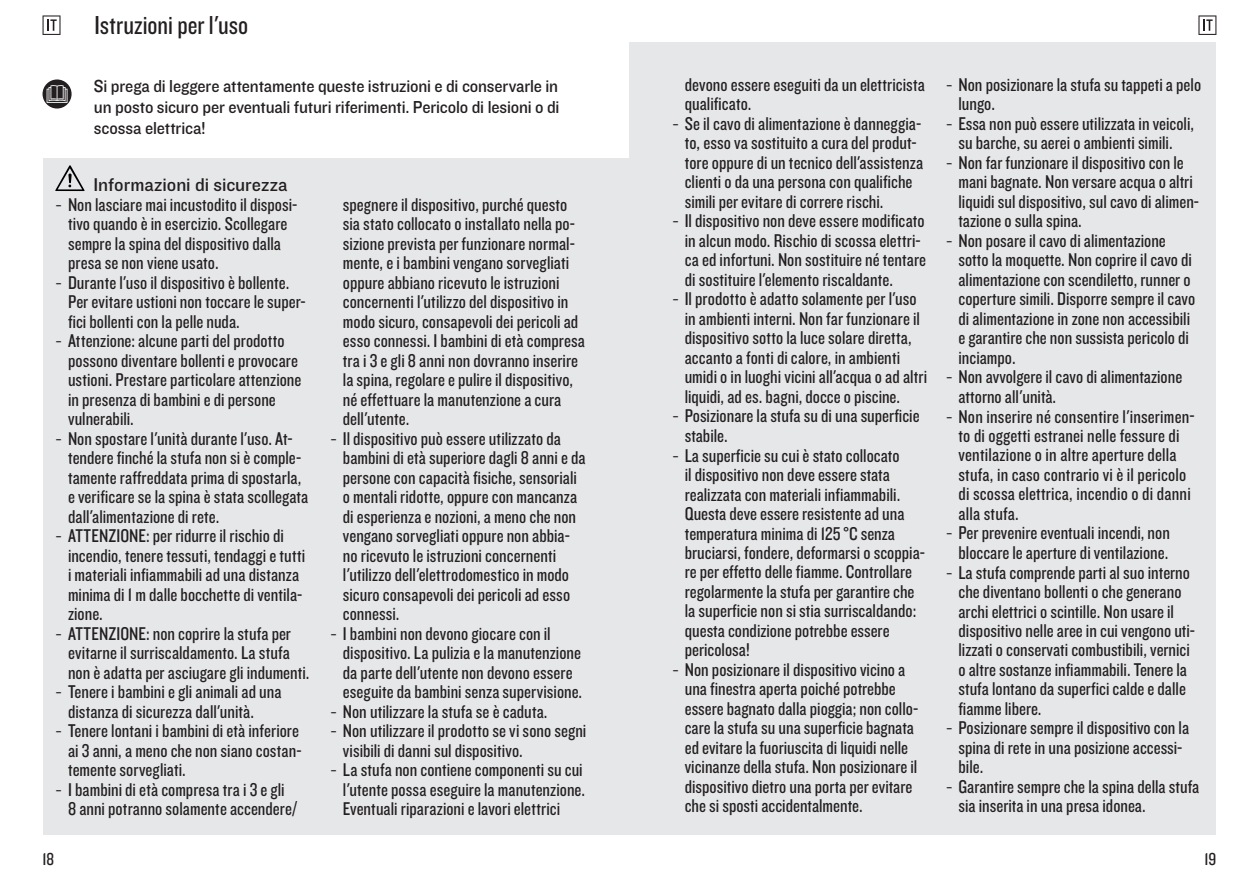
<style>
.page{position:relative;width:1259px;height:893px;background:#fff}
.page>*{position:absolute;margin:0;border:0;box-sizing:border-box;transform-origin:0 0}
.t1{font:27px "Knockout 29 Junior Ltweight";color:#231f20}
.t2{font:19.2px/19.5px "Knockout 29 Junior Ltweight";color:#231f20}
.t3{font:19.2px "Knockout 31 Junior Middlewt";color:#231f20}
.t4{font:18px/21px "Knockout 31 Junior Middlewt";letter-spacing:-.01em;color:#231f20;text-align:justify;scale:.95 1}
.t5{font:18px "Knockout 29 Junior Ltweight";color:#231f20}
.s1{font-family:"Helvetica Neue LTW1 G";font-weight:300}
</style>
<div class="page">
<svg style="left:43px;top:15px;width:18px;height:20px"></svg>
<div style="left:43px;top:158px;width:586px;height:677px;background:#e6e7e9"></div>
<svg style="left:55px;top:165px;width:30px;height:26px"></svg>
<svg style="left:43px;top:79px;width:29px;height:30px"></svg>
<svg style="left:47px;top:85px;width:20px;height:18px"></svg>
<svg style="left:1198px;top:15px;width:18px;height:20px"></svg>
<div style="left:629px;top:43px;width:587px;height:792px;background:#e6e7e9"></div>
<p class="t1" style="left:94px;top:7px;width:155px">Istruzioni per l'uso</p>
<p class="t4" style="left:94px;top:75px;width:491px">Si prega di leggere attentamente queste istruzioni e di conservarle in un posto sicuro per eventuali futuri riferimenti. Pericolo di lesioni o di scossa elettrica!</p>
<p class="t3" style="left:94px;top:171px;width:195px">Informazioni di sicurezza</p>
<p class="t2" style="left:68px;top:194px;width:231px;text-indent:-13px"><span class="s1">-</span> Non lasciare mai incustodito il disposi&shy;tivo quando è in esercizio. Scollegare sempre la spina del dispositivo dalla presa se non viene usato.</p>
<p class="t2" style="left:68px;top:272px;width:239px;text-indent:-13px"><span class="s1">-</span> Durante l'uso il dispositivo è bollente.<br>Per evitare ustioni non toccare le super&shy;fici bollenti con la pelle nuda.</p>
<p class="t2" style="left:68px;top:330px;width:235px;text-indent:-13px"><span class="s1">-</span> Attenzione: alcune parti del prodotto possono diventare bollenti e provocare ustioni. Prestare particolare attenzione in presenza di bambini e di persone vulnerabili.</p>
<p class="t2" style="left:68px;top:428px;width:242px;text-indent:-13px"><span class="s1">-</span> Non spostare l'unità durante l'uso. At&shy;tendere finché la stufa non si è comple&shy;tamente raffreddata prima di spostarla, e verificare se la spina è stata scollegata dall'alimentazione di rete.</p>
<p class="t2" style="left:68px;top:525px;width:239px;text-indent:-13px"><span class="s1">-</span> ATTENZIONE: per ridurre il rischio di incendio, tenere tessuti, tendaggi e tutti i materiali infiammabili ad una distanza minima di 1 m dalle bocchette di ventila&shy;zione.</p>
<p class="t2" style="left:68px;top:623px;width:243px;text-indent:-13px"><span class="s1">-</span> ATTENZIONE: non coprire la stufa per evitarne il surriscaldamento. La stufa non è adatta per asciugare gli indumenti.</p>
<p class="t2" style="left:68px;top:681px;width:215px;text-indent:-13px"><span class="s1">-</span> Tenere i bambini e gli animali ad una distanza di sicurezza dall'unità.</p>
<p class="t2" style="left:68px;top:720px;width:235px;text-indent:-13px"><span class="s1">-</span> Tenere lontani i bambini di età inferiore ai 3 anni, a meno che non siano costan&shy;temente sorvegliati.</p>
<p class="t2" style="left:68px;top:779px;width:231px;text-indent:-13px"><span class="s1">-</span> I bambini di età compresa tra i 3 e gli<br>8 anni potranno solamente accendere/</p>
<p class="t5" style="left:43px;top:847px;width:13px">18</p>
<p class="t2" style="left:343px;top:194px;width:244px">spegnere il dispositivo, purché questo sia stato collocato o installato nella po&shy;sizione prevista per funzionare normal&shy;mente, e i bambini vengano sorvegliati oppure abbiano ricevuto le istruzioni concernenti l'utilizzo del dispositivo in modo sicuro, consapevoli dei pericoli ad esso connessi. I bambini di età compresa tra i 3 e gli 8 anni non dovranno inserire la spina, regolare e pulire il dispositivo, né effettuare la manutenzione a cura dell'utente.</p>
<p class="t2" style="left:343px;top:428px;width:244px;text-indent:-13px"><span class="s1">-</span> Il dispositivo può essere utilizzato da bambini di età superiore dagli 8 anni e da persone con capacità fisiche, sensoriali o mentali ridotte, oppure con mancanza di esperienza e nozioni, a meno che non vengano sorvegliati oppure non abbia&shy;no ricevuto le istruzioni concernenti l'utilizzo dell'elettrodomestico in modo sicuro consapevoli dei pericoli ad esso connessi.</p>
<p class="t2" style="left:343px;top:623px;width:241px;text-indent:-13px"><span class="s1">-</span> I bambini non devono giocare con il dispositivo. La pulizia e la manutenzione da parte dell'utente non devono essere eseguite da bambini senza supervisione.</p>
<p class="t2" style="left:330px;top:701px;width:219px"><span class="s1">-</span> Non utilizzare la stufa se è caduta.</p>
<p class="t2" style="left:343px;top:720px;width:245px;text-indent:-13px"><span class="s1">-</span> Non utilizzare il prodotto se vi sono segni visibili di danni sul dispositivo.</p>
<p class="t2" style="left:343px;top:759px;width:244px;text-indent:-13px"><span class="s1">-</span> La stufa non contiene componenti su cui l'utente possa eseguire la manutenzione.<br>Eventuali riparazioni e lavori elettrici</p>
<p class="t2" style="left:685px;top:74px;width:242px">devono essere eseguiti da un elettricista qualificato.</p>
<p class="t2" style="left:685px;top:113px;width:240px;text-indent:-13px"><span class="s1">-</span> Se il cavo di alimentazione è danneggia&shy;to, esso va sostituito a cura del produt&shy;tore oppure di un tecnico dell'assistenza clienti o da una persona con qualifiche simili per evitare di correre rischi.</p>
<p class="t2" style="left:685px;top:211px;width:243px;text-indent:-13px"><span class="s1">-</span> Il dispositivo non deve essere modificato in alcun modo. Rischio di scossa elettri&shy;ca ed infortuni. Non sostituire né tentare di sostituire l'elemento riscaldante.</p>
<p class="t2" style="left:685px;top:289px;width:244px;text-indent:-13px"><span class="s1">-</span> Il prodotto è adatto solamente per l'uso in ambienti interni. Non far funzionare il dispositivo sotto la luce solare diretta, accanto a fonti di calore, in ambienti umidi o in luoghi vicini all'acqua o ad altri liquidi, ad es. bagni, docce o piscine.</p>
<p class="t2" style="left:685px;top:406px;width:236px;text-indent:-13px"><span class="s1">-</span> Posizionare la stufa su di una superficie stabile.</p>
<p class="t2" style="left:685px;top:445px;width:242px;text-indent:-13px"><span class="s1">-</span> La superficie su cui è stato collocato<br>il dispositivo non deve essere stata realizzata con materiali infiammabili.<br>Questa deve essere resistente ad una temperatura minima di 125 °C senza bruciarsi, fondere, deformarsi o scoppia&shy;re per effetto delle fiamme. Controllare regolarmente la stufa per garantire che la superficie non si stia surriscaldando: questa condizione potrebbe essere pericolosa!</p>
<p class="t2" style="left:685px;top:659px;width:235px;text-indent:-13px"><span class="s1">-</span> Non posizionare il dispositivo vicino a una finestra aperta poiché potrebbe essere bagnato dalla pioggia; non collo&shy;care la stufa su una superficie bagnata ed evitare la fuoriuscita di liquidi nelle vicinanze della stufa. Non posizionare il dispositivo dietro una porta per evitare che si sposti accidentalmente.</p>
<p class="t2" style="left:958px;top:74px;width:244px;text-indent:-13px"><span class="s1">-</span> Non posizionare la stufa su tappeti a pelo lungo.</p>
<p class="t2" style="left:945px;top:113px;width:250px;text-align:center"><span class="s1">-</span> Essa non può essere utilizzata in veicoli, su barche, su aerei o ambienti simili.</p>
<p class="t2" style="left:958px;top:152px;width:242px;text-indent:-13px"><span class="s1">-</span> Non far funzionare il dispositivo con le mani bagnate. Non versare acqua o altri liquidi sul dispositivo, sul cavo di alimen&shy;tazione o sulla spina.</p>
<p class="t2" style="left:958px;top:230px;width:238px;text-indent:-13px"><span class="s1">-</span> Non posare il cavo di alimentazione sotto la moquette. Non coprire il cavo di alimentazione con scendiletto, runner o coperture simili. Disporre sempre il cavo di alimentazione in zone non accessibili e garantire che non sussista pericolo di inciampo.</p>
<p class="t2" style="left:958px;top:367px;width:225px;text-indent:-13px"><span class="s1">-</span> Non avvolgere il cavo di alimentazione attorno all'unità.</p>
<p class="t2" style="left:958px;top:406px;width:238px;text-indent:-13px"><span class="s1">-</span> Non inserire né consentire l'inserimen&shy;to di oggetti estranei nelle fessure di ventilazione o in altre aperture della stufa, in caso contrario vi è il pericolo di scossa elettrica, incendio o di danni alla stufa.</p>
<p class="t2" style="left:945px;top:523px;width:226px;text-align:center"><span class="s1">-</span> Per prevenire eventuali incendi, non bloccare le aperture di ventilazione.</p>
<p class="t2" style="left:958px;top:562px;width:238px;text-indent:-13px"><span class="s1">-</span> La stufa comprende parti al suo interno che diventano bollenti o che generano archi elettrici o scintille. Non usare il dispositivo nelle aree in cui vengono uti&shy;lizzati o conservati combustibili, vernici o altre sostanze infiammabili. Tenere la stufa lontano da superfici calde e dalle fiamme libere.</p>
<p class="t2" style="left:958px;top:718px;width:232px;text-indent:-13px"><span class="s1">-</span> Posizionare sempre il dispositivo con la spina di rete in una posizione accessi&shy;bile.</p>
<p class="t2" style="left:958px;top:776px;width:242px;text-indent:-13px"><span class="s1">-</span> Garantire sempre che la spina della stufa sia inserita in una presa idonea.</p>
<p class="t5" style="left:1204px;top:847px;width:13px">19</p>
</div>
